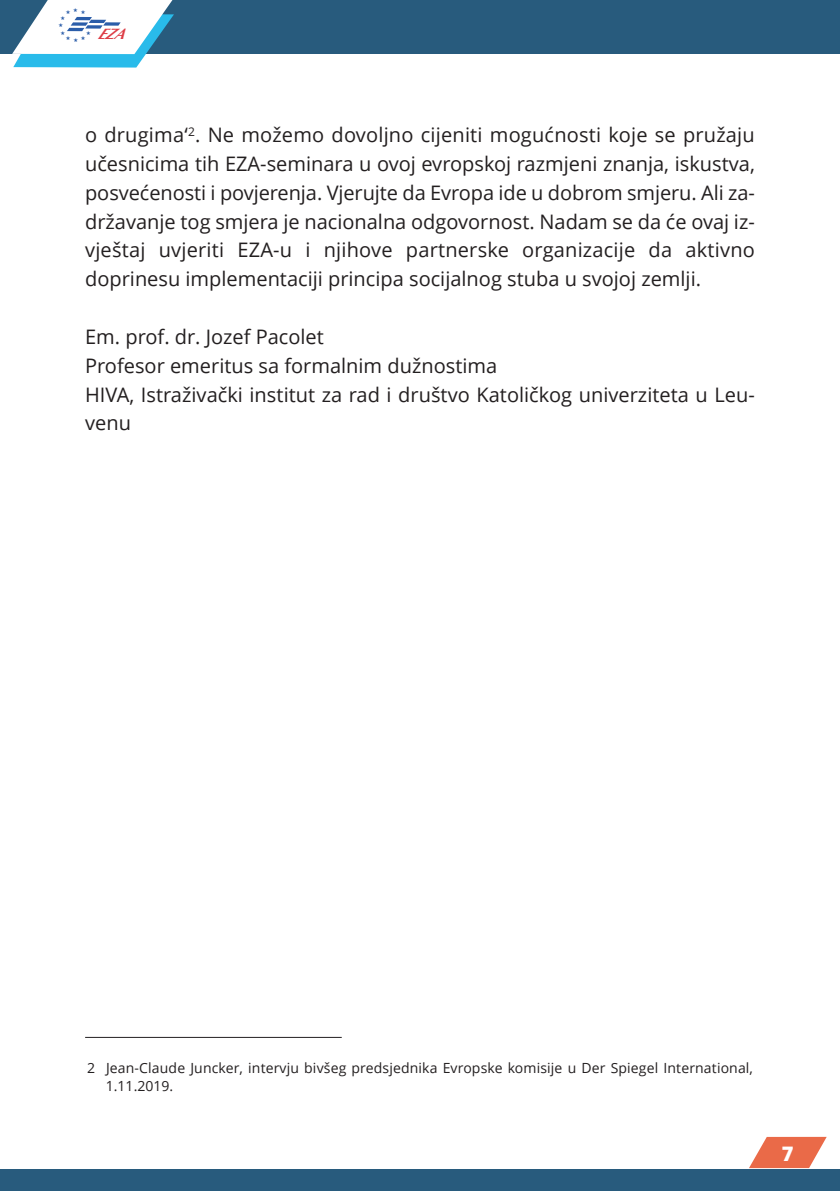
<style>
.page{position:relative;width:840px;height:1191px;background:#fff}
.page>*{position:absolute;margin:0;border:0;box-sizing:border-box;transform-origin:0 0}
.t1{font:20px/28.8px "Open Sans";color:#231f20;text-align:justify}
.t2{font:800 20px "Open Sans";color:#fff}
.t3{font:italic 700 15.2px "Optima";color:#dd3c45}
.t4{font:14px/18px "Open Sans";letter-spacing:.01em;color:#231f20}
</style>
<div class="page">
<div style="left:0;top:0;width:839px;height:54px;background:#285b7d"></div>
<div style="left:0;top:1169px;width:839px;height:22px;background:#285b7d"></div>
<svg style="left:749px;top:1136px;width:77px;height:32px"></svg>
<hr style="left:85px;top:1037px;width:256px;height:1px;background:#231f20">
<svg style="left:12px;top:0;width:162px;height:68px"></svg>
<p class="t3" style="left:98px;top:25px;width:36px">EZA</p>
<p class="t1" style="left:85px;top:120px;width:671px">o drugima‘<sup>2</sup>. Ne možemo dovoljno cijeniti mogućnosti koje se pružaju učesnicima tih EZA-seminara u ovoj evropskoj razmjeni znanja, iskustva, posvećenosti i povjerenja. Vjerujte da Evropa ide u dobrom smjeru. Ali za&shy;državanje tog smjera je nacionalna odgovornost. Nadam se da će ovaj iz&shy;vještaj uvjeriti EZA-u i njihove partnerske organizacije da aktivno doprinesu implementaciji principa socijalnog stuba u svojoj zemlji.</p>
<p class="t1" style="left:85px;top:322px;width:240px">Em. prof. dr. Jozef Pacolet</p>
<p class="t1" style="left:85px;top:350px;width:413px">Profesor emeritus sa formalnim dužnostima</p>
<p class="t1" style="left:85px;top:379px;width:670px">HIVA, Istraživački institut za rad i društvo Katoličkog univerziteta u Leu&shy;venu</p>
<p class="t4" style="left:106px;top:1059px;width:648px;text-indent:-19px">2 Jean-Claude Juncker, intervju bivšeg predsjednika Evropske komisije u Der Spiegel International,<br>1.11.2019.</p>
<p class="t2" style="left:781px;top:1139px;width:13px">7</p>
</div>
